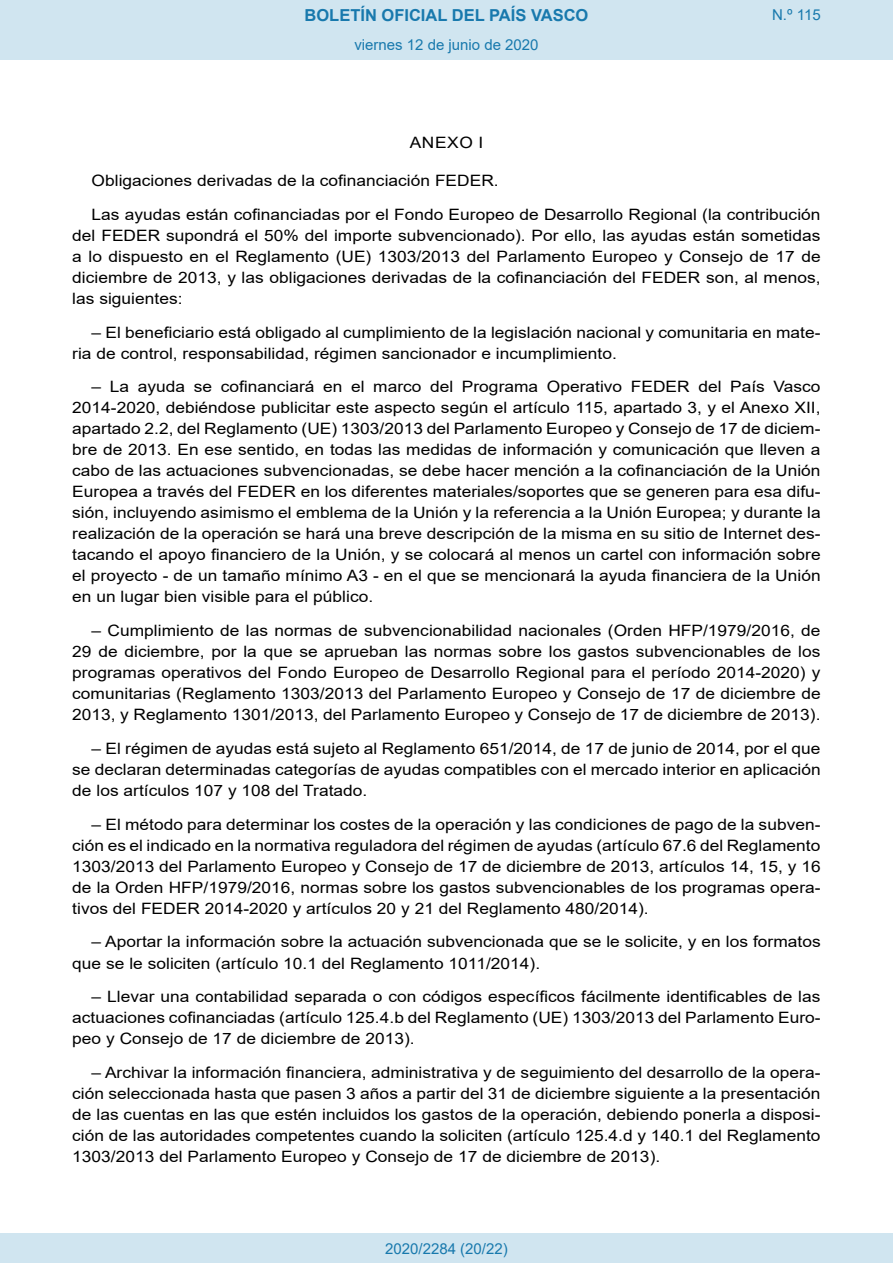
<style>
.page{position:relative;width:893px;height:1263px;background:#fff}
.page>*{position:absolute;margin:0;border:0;box-sizing:border-box;transform-origin:0 0}
.t1{font:700 16.5px "Arial";color:#1879ad}
.BOPVDetalle{font:15.6px/21px "Arial";color:#000;text-align:justify;scale:1.11 1}
.BOPVClave{font:15.6px "Arial";letter-spacing:.035em;color:#000;scale:1.11 1}
.Paginacion_Centro{font:15px "Arial";color:#1879ad}
</style>
<div class="page">
<div style="left:0;top:0;width:893px;height:60px;background:#d0e5f0"></div>
<div style="left:0;top:1233px;width:893px;height:30px;background:#d0e5f0"></div>
<p class="t1" style="left:305px;top:3px;width:285px">BOLETÍN OFICIAL DEL PAÍS VASCO</p>
<p class="Paginacion_Centro" style="left:354px;top:35px;width:186px">viernes 12 de junio de 2020</p>
<p class="Paginacion_Centro" style="left:772px;top:5px;width:50px">N.º 115</p>
<p class="BOPVClave" style="left:410px;top:132px;width:68px">ANEXO I</p>
<p class="BOPVDetalle" style="left:92px;top:170px;width:368px">Obligaciones derivadas de la cofinanciación FEDER.</p>
<p class="BOPVDetalle" style="left:72px;top:204px;width:676px;text-indent:19px">Las ayudas están cofinanciadas por el Fondo Europeo de Desarrollo Regional (la contribución del FEDER supondrá el 50% del importe subvencionado). Por ello, las ayudas están sometidas a lo dispuesto en el Reglamento (UE) 1303/2013 del Parlamento Europeo y Consejo de 17 de diciembre de 2013, y las obligaciones derivadas de la cofinanciación del FEDER son, al menos, las siguientes:</p>
<p class="BOPVDetalle" style="left:72px;top:322px;width:676px;text-indent:19px">– El beneficiario está obligado al cumplimiento de la legislación nacional y comunitaria en mate&shy;ria de control, responsabilidad, régimen sancionador e incumplimiento.</p>
<p class="BOPVDetalle" style="left:72px;top:376px;width:676px;text-indent:19px">– La ayuda se cofinanciará en el marco del Programa Operativo FEDER del País Vasco 2014-2020, debiéndose publicitar este aspecto según el artículo 115, apartado 3, y el Anexo XII, apartado 2.2, del Reglamento (UE) 1303/2013 del Parlamento Europeo y Consejo de 17 de diciem&shy;bre de 2013. En ese sentido, en todas las medidas de información y comunicación que lleven a cabo de las actuaciones subvencionadas, se debe hacer mención a la cofinanciación de la Unión Europea a través del FEDER en los diferentes materiales/soportes que se generen para esa difu&shy;sión, incluyendo asimismo el emblema de la Unión y la referencia a la Unión Europea; y durante la realización de la operación se hará una breve descripción de la misma en su sitio de Internet des&shy;tacando el apoyo financiero de la Unión, y se colocará al menos un cartel con información sobre el proyecto - de un tamaño mínimo A3 - en el que se mencionará la ayuda financiera de la Unión en un lugar bien visible para el público.</p>
<p class="BOPVDetalle" style="left:72px;top:620px;width:676px;text-indent:19px">– Cumplimiento de las normas de subvencionabilidad nacionales (Orden HFP/1979/2016, de 29 de diciembre, por la que se aprueban las normas sobre los gastos subvencionables de los programas operativos del Fondo Europeo de Desarrollo Regional para el período 2014-2020) y comunitarias (Reglamento 1303/2013 del Parlamento Europeo y Consejo de 17 de diciembre de 2013, y Reglamento 1301/2013, del Parlamento Europeo y Consejo de 17 de diciembre de 2013).</p>
<p class="BOPVDetalle" style="left:72px;top:738px;width:676px;text-indent:19px">– El régimen de ayudas está sujeto al Reglamento 651/2014, de 17 de junio de 2014, por el que se declaran determinadas categorías de ayudas compatibles con el mercado interior en aplicación de los artículos 107 y 108 del Tratado.</p>
<p class="BOPVDetalle" style="left:72px;top:814px;width:676px;text-indent:19px">– El método para determinar los costes de la operación y las condiciones de pago de la subven&shy;ción es el indicado en la normativa reguladora del régimen de ayudas (artículo 67.6 del Reglamento 1303/2013 del Parlamento Europeo y Consejo de 17 de diciembre de 2013, artículos 14, 15, y 16 de la Orden HFP/1979/2016, normas sobre los gastos subvencionables de los programas opera&shy;tivos del FEDER 2014-2020 y artículos 20 y 21 del Reglamento 480/2014).</p>
<p class="BOPVDetalle" style="left:72px;top:931px;width:676px;text-indent:19px">– Aportar la información sobre la actuación subvencionada que se le solicite, y en los formatos que se le soliciten (artículo 10.1 del Reglamento 1011/2014).</p>
<p class="BOPVDetalle" style="left:72px;top:986px;width:676px;text-indent:19px">– Llevar una contabilidad separada o con códigos específicos fácilmente identificables de las actuaciones cofinanciadas (artículo 125.4.b del Reglamento (UE) 1303/2013 del Parlamento Euro&shy;peo y Consejo de 17 de diciembre de 2013).</p>
<p class="BOPVDetalle" style="left:72px;top:1062px;width:676px;text-indent:19px">– Archivar la información financiera, administrativa y de seguimiento del desarrollo de la opera&shy;ción seleccionada hasta que pasen 3 años a partir del 31 de diciembre siguiente a la presentación de las cuentas en las que estén incluidos los gastos de la operación, debiendo ponerla a disposi&shy;ción de las autoridades competentes cuando la soliciten (artículo 125.4.d y 140.1 del Reglamento 1303/2013 del Parlamento Europeo y Consejo de 17 de diciembre de 2013).</p>
<p class="Paginacion_Centro" style="left:385px;top:1238px;width:124px">2020/2284 (20/22)</p>
</div>
